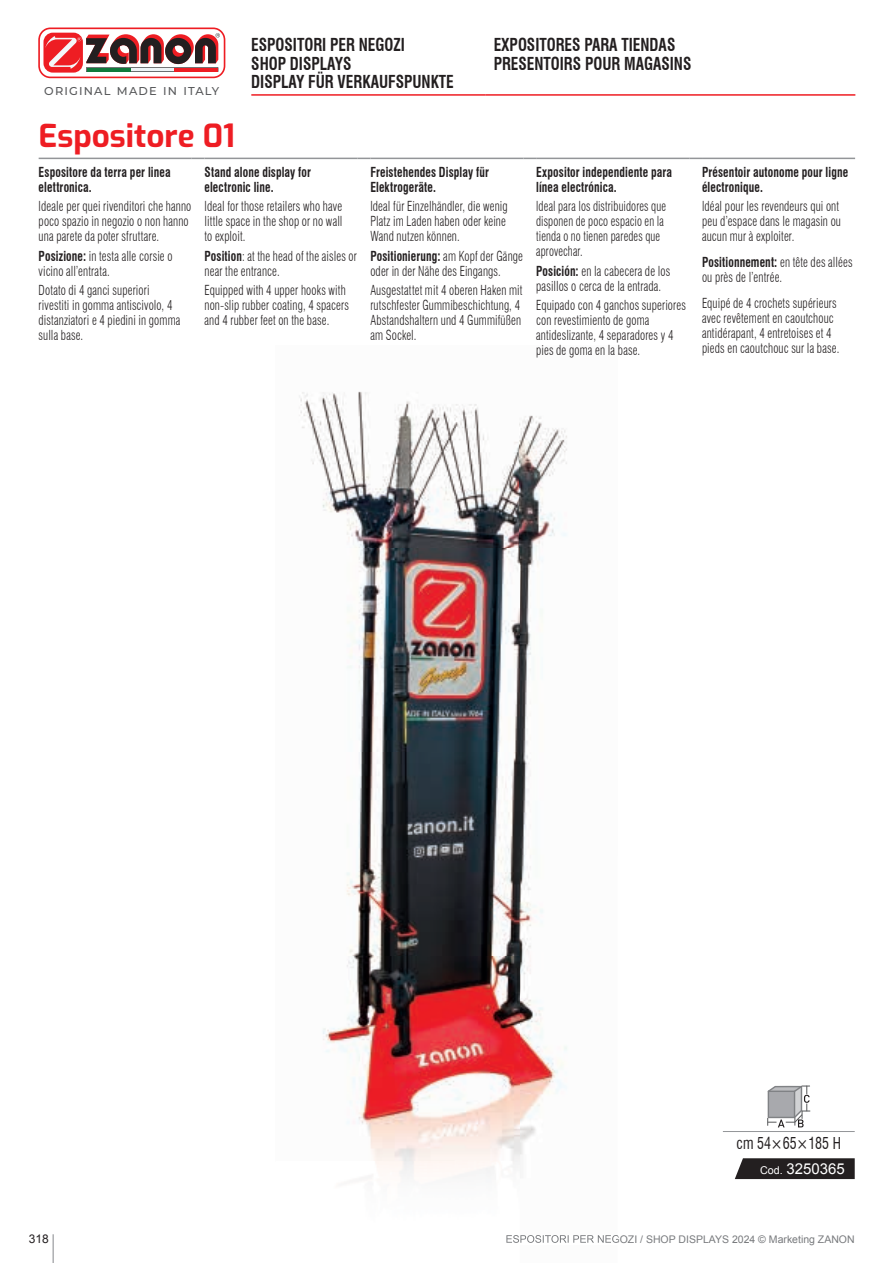
<style>
.page{position:relative;width:893px;height:1263px;background:#fff}
.page>*{position:absolute;margin:0;border:0;box-sizing:border-box;transform-origin:0 0}
.t1{font:700 31.5px "Exo";color:#ee1d23}
.t2{font:700 condensed 17.4px/18px "Swiss 721 BT";color:#231f20;scale:.88 1}
.t3{font:condensed 16.05px "Swiss 721 BT";color:#231f20;scale:.88 1}
.t4{font:15px "Arial";color:#fff}
.t5{font:300 condensed 13.5px/15px "Swiss 721 BT";letter-spacing:.015em;color:#231f20;scale:.85 1}
.t6{font:700 condensed 13.5px/15px "Swiss 721 BT";letter-spacing:.01em;color:#231f20;scale:.85 1}
.t7{font:300 condensed 13.5px/15px "Swiss 721 BT";letter-spacing:.015em;color:#231f20;scale:.82 1}
.t8{font:12px "Arial";color:#231f20}
.t9{font:500 11.4px "Montserrat";letter-spacing:.105em;color:#57585a}
.t10{font:10.5px "Arial";color:#787a7d}
.s1{font-weight:700}
.s2{font-size:10.8px}
</style>
<div class="page">
<hr style="left:251px;top:94px;width:234px;height:2px;background:#ee1d23">
<hr style="left:485px;top:94px;width:370px;height:2px;background:#ee1d23">
<img style="left:299px;top:391px;width:268px;height:786px">
<img style="left:506px;top:1235px;width:111px;height:8px">
<hr style="left:39px;top:158px;width:153px;height:1px;background:#939598">
<svg style="left:192px;top:158px;width:12px;height:1px"></svg>
<hr style="left:204px;top:158px;width:154px;height:1px;background:#939598">
<svg style="left:358px;top:158px;width:12px;height:1px"></svg>
<hr style="left:370px;top:158px;width:153px;height:1px;background:#939598">
<svg style="left:523px;top:158px;width:13px;height:1px"></svg>
<hr style="left:536px;top:158px;width:153px;height:1px;background:#939598">
<svg style="left:689px;top:158px;width:13px;height:1px"></svg>
<hr style="left:702px;top:158px;width:153px;height:1px;background:#939598">
<svg style="left:735px;top:1158px;width:120px;height:21px;background:#2d292a"></svg>
<hr style="left:723px;top:1131px;width:132px;height:1px;background:#939598">
<svg style="left:767px;top:1085px;width:43px;height:42px"></svg>
<svg style="left:38px;top:28px;width:187px;height:50px"></svg>
<div style="left:86px;top:67px;width:132px;height:5px;background:#edf3f6"></div>
<hr style="left:87px;top:68px;width:43px;height:3px;background:#0f793c">
<hr style="left:174px;top:68px;width:44px;height:3px;background:#ee1d23">
<svg style="left:53px;top:1234px;width:1px;height:29px"></svg>
<p class="t9" style="left:44px;top:83px;width:177px">ORIGINAL MADE IN ITALY</p>
<p class="t2" style="left:251px;top:36px;width:231px">ESPOSITORI PER NEGOZI<br>SHOP DISPLAYS<br>DISPLAY FÜR VERKAUFSPUNKTE</p>
<p class="t2" style="left:494px;top:36px;width:226px">EXPOSITORES PARA TIENDAS<br>PRESENTOIRS POUR MAGASINS</p>
<h1 class="t1" style="left:39px;top:111px;width:198px">Espositore 01</h1>
<p class="t6" style="left:39px;top:165px;width:157px">Espositore da terra per linea elettronica.</p>
<p class="t5" style="left:39px;top:199px;width:181px">Ideale per quei rivenditori che hanno poco spazio in negozio o non hanno una parete da poter sfruttare.</p>
<p class="t5" style="left:39px;top:248px;width:159px"><span class="s1">Posizione:</span> in testa alle corsie o vicino all’entrata.</p>
<p class="t5" style="left:39px;top:282px;width:168px">Dotato di 4 ganci superiori rivestiti in gomma antiscivolo, 4 distanziatori e 4 piedini in gomma sulla base.</p>
<p class="t6" style="left:204px;top:165px;width:127px">Stand alone display for electronic line.</p>
<p class="t5" style="left:204px;top:199px;width:164px;text-align:justify">Ideal for those retailers who have little space in the shop or no wall to exploit.</p>
<p class="t5" style="left:204px;top:248px;width:181px"><span class="s1">Position</span>: at the head of the aisles or near the entrance.</p>
<p class="t5" style="left:204px;top:282px;width:172px">Equipped with 4 upper hooks with non-slip rubber coating, 4 spacers and 4 rubber feet on the base.</p>
<p class="t6" style="left:370px;top:165px;width:141px">Freistehendes Display für<br>Elektrogeräte.</p>
<p class="t5" style="left:370px;top:199px;width:163px">Ideal für Einzelhändler, die wenig<br>Platz im Laden haben oder keine<br>Wand nutzen können.</p>
<p class="t5" style="left:370px;top:248px;width:181px"><span class="s1">Positionierung:</span> am Kopf der Gänge oder in der Nähe des Eingangs.</p>
<p class="t5" style="left:370px;top:282px;width:181px">Ausgestattet mit 4 oberen Haken mit rutschfester Gummibeschichtung, 4<br>Abstandshaltern und 4 Gummifüßen am Sockel.</p>
<p class="t6" style="left:536px;top:165px;width:161px">Expositor independiente para línea electrónica.</p>
<p class="t7" style="left:536px;top:199px;width:160px">Ideal para los distribuidores que disponen de poco espacio en la tienda o no tienen paredes que aprovechar.</p>
<p class="t5" style="left:536px;top:263px;width:159px"><span class="s1">Posición:</span> en la cabecera de los pasillos o cerca de la entrada.</p>
<p class="t5" style="left:536px;top:297px;width:178px">Equipado con 4 ganchos superiores con revestimiento de goma antideslizante, 4 separadores y 4 pies de goma en la base.</p>
<p class="t6" style="left:702px;top:165px;width:174px">Présentoir autonome pour ligne électronique.</p>
<p class="t5" style="left:702px;top:199px;width:165px">Idéal pour les revendeurs qui ont peu d’espace dans le magasin ou aucun mur à exploiter.</p>
<p class="t5" style="left:702px;top:255px;width:179px"><span class="s1">Positionnement:</span> en tête des allées ou près de l’entrée.</p>
<p class="t5" style="left:702px;top:295px;width:163px">Equipé de 4 crochets supérieurs avec revêtement en caoutchouc antidérapant, 4 entretoises et 4 pieds en caoutchouc sur la base.</p>
<p class="t3" style="left:737px;top:1133px;width:120px">cm 54×65×185 H</p>
<p class="t4" style="left:760px;top:1159px;width:86px"><span class="s2">Cod.</span> 3250365</p>
<p class="t8" style="left:29px;top:1231px;width:22px">318</p>
<p class="t10" style="left:506px;top:1232px;width:351px">ESPOSITORI PER NEGOZI / SHOP DISPLAYS 2024 © Marketing ZANON</p>
</div>
